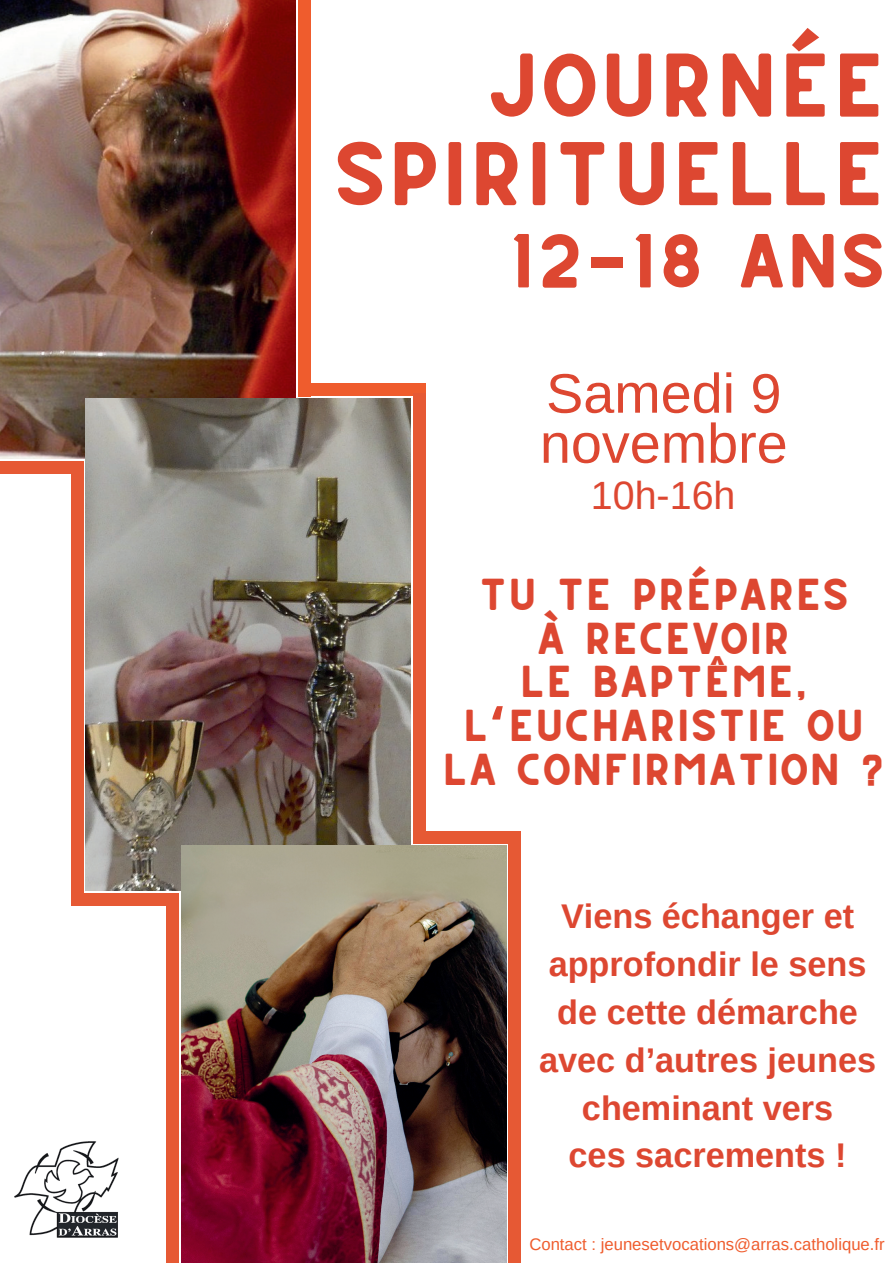
<style>
.page{position:relative;width:893px;height:1263px;background:#fff}
.page>*{position:absolute;margin:0;border:0;box-sizing:border-box;transform-origin:0 0}
.t1{font:63.53px/88.5px "CS Gordon Rounded";color:#dd4731;text-align:right}
.t2{font:55.72px/50.1px "Arimo";color:#dd4731}
.t3{font:700 54.75px "Open Sans";color:#dd4731}
.t4{font:53.78px "CS Gordon Rounded";color:#dd4731}
.t5{font:39.38px "Arimo";color:#dd4731}
.t6{font:700 34.28px/47.8px "Arimo";color:#dd4731;text-align:center}
.t7{font:31.5px/43.9px "CS Gordon Rounded";color:#dd4731;text-align:center}
.t8{font:16.65px "Arimo";color:#ef5c2d}
</style>
<div class="page">
<img style="left:0;top:0;width:295px;height:459px">
<img style="left:86px;top:398px;width:324px;height:492px">
<div style="left:71px;top:461px;width:12px;height:435px;background:#e65934"></div>
<div style="left:509px;top:836px;width:12px;height:427px;background:#e65934"></div>
<div style="left:304px;top:383px;width:121px;height:13px;background:#ef5c2d"></div>
<div style="left:0;top:461px;width:82px;height:13px;background:#e65934"></div>
<div style="left:415px;top:831px;width:106px;height:13px;background:#e65934"></div>
<div style="left:413px;top:393px;width:12px;height:451px;background:#e65934"></div>
<div style="left:166px;top:893px;width:12px;height:370px;background:#e65934"></div>
<div style="left:71px;top:893px;width:106px;height:13px;background:#e65934"></div>
<img style="left:14px;top:1141px;width:105px;height:97px">
<div style="left:298px;top:0;width:12px;height:396px;background:#ef5c2d"></div>
<img style="left:182px;top:846px;width:324px;height:417px">
<h1 class="t1" style="left:333px;top:50px;width:555px">JOURNÉE<br>SPIRITUELLE</h1>
<h3 class="t4" style="left:507px;top:237px;width:380px">12-18 ANS</h3>
<h2 class="t2" style="left:540px;top:369px;width:249px">Samedi 9 novembre</h2>
<p class="t5" style="left:591px;top:471px;width:146px">10h-16h</p>
<p class="t7" style="left:442px;top:577px;width:445px">TU TE PRÉPARES<br>À RECEVOIR<br>LE BAPTÊME,<br>L EUCHARISTIE OU<br>LA CONFIRMATION ?</p>
<h3 class="t3" style="left:491px;top:687px;width:13px">‘</h3>
<p class="t6" style="left:539px;top:893px;width:338px">Viens échanger et approfondir le sens de cette démarche avec d’autres jeunes cheminant vers<br>ces sacrements !</p>
<p class="t8" style="left:529px;top:1234px;width:357px">Contact : jeunesetvocations@arras.catholique.fr</p>
</div>
